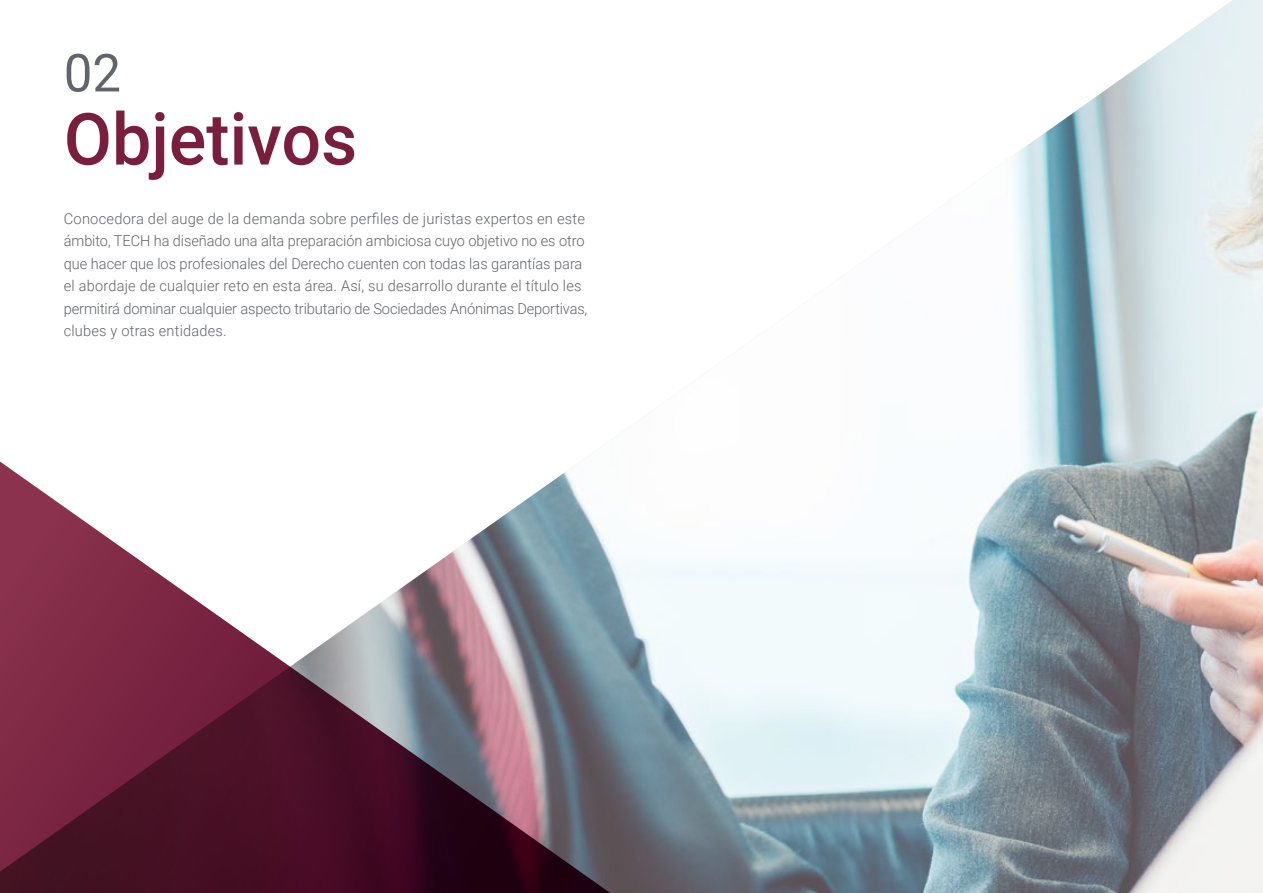
<style>
.page{position:relative;width:1263px;height:893px;background:#fff}
.page>*{position:absolute;margin:0;border:0;box-sizing:border-box;transform-origin:0 0}
.t1{font:500 72px "Roboto";color:#791e3c}
.t2{font:52.5px "Roboto";color:#61646a}
.t3{font:300 15px/22.5px "Roboto";color:#61646a}
</style>
<div class="page">
<img style="left:611px;top:0;width:652px;height:893px">
<svg style="left:0;top:446px;width:640px;height:447px"></svg>
<h2 class="t2" style="left:64px;top:36px;width:59px">02</h2>
<h1 class="t1" style="left:64px;top:89px;width:295px">Objetivos</h1>
<p class="t3" style="left:64px;top:207px;width:525px">Conocedora del auge de la demanda sobre perfiles de juristas expertos en este ámbito, TECH ha diseñado una alta preparación ambiciosa cuyo objetivo no es otro que hacer que los profesionales del Derecho cuenten con todas las garantías para el abordaje de cualquier reto en esta área. Así, su desarrollo durante el título les permitirá dominar cualquier aspecto tributario de Sociedades Anónimas Deportivas, clubes y otras entidades.</p>
</div>
